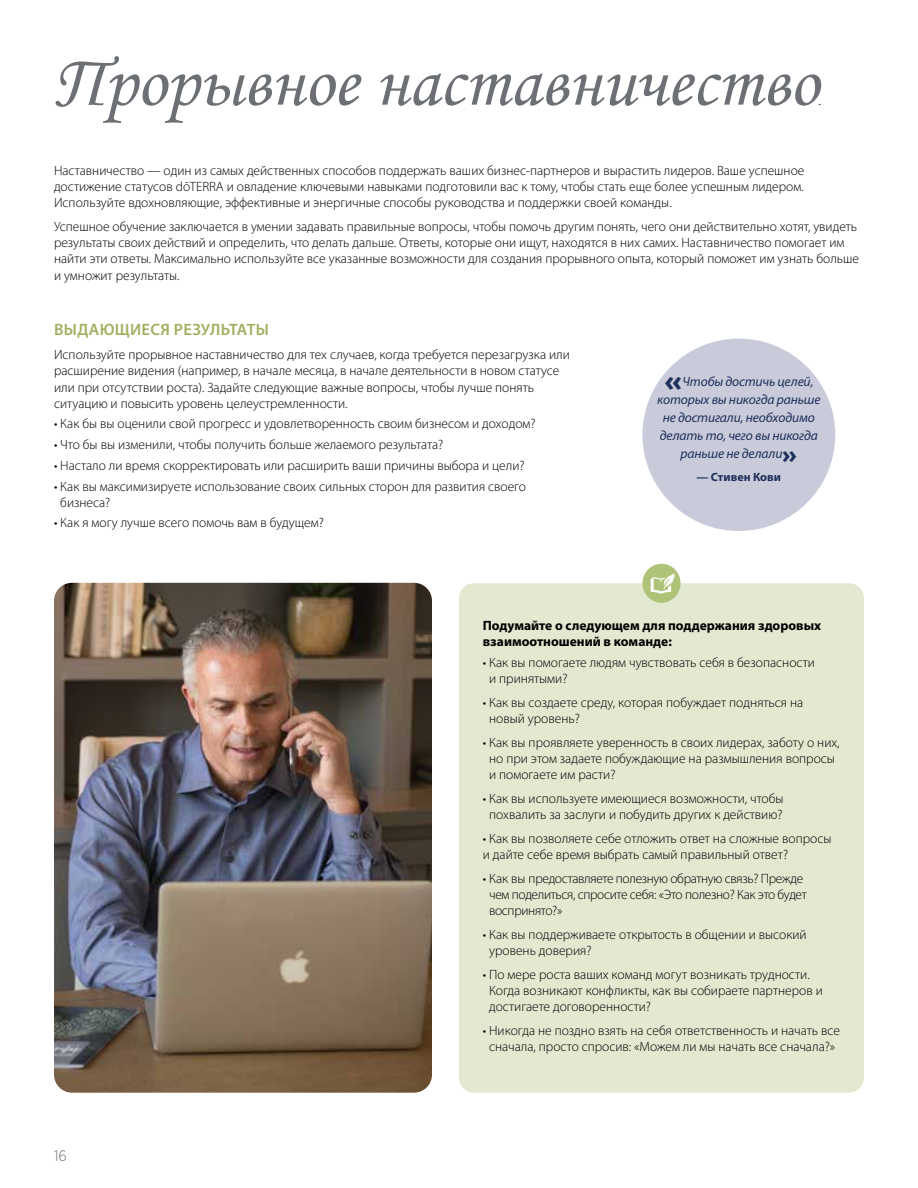
<style>
.page{position:relative;width:918px;height:1188px;background:#fff}
.page>*{position:absolute;margin:0;border:0;box-sizing:border-box;transform-origin:0 0}
.t1{font:73.5px "Monotype Corsiva";color:#6c7074}
.t2{font:600 16.5px "Myriad Pro";letter-spacing:.02em;color:#a4af61}
.t3{font:300 15px "Gotham Narrow";color:#6c7074}
.t4{font:300 15px "Myriad Pro";color:#000}
.t5{font:300 13.5px/16.2px "Myriad Pro";color:#000}
.t6{font:300 13.5px/16.2px "Myriad Pro";letter-spacing:-.025em;color:#000}
.t7{font:italic 13.5px/18px "Myriad Pro";letter-spacing:-.01em;color:#1f305c;text-align:center}
.t8{font:700 13.5px/16.2px "Myriad Pro";color:#000}
.t9{font:700 12px "Myriad Pro";letter-spacing:.005em;color:#1f305c}
.s1{font-family:"Gotham";font-weight:700;font-style:normal;font-size:28.5px}
.s2{font-family:"Gotham";font-weight:700;font-style:normal;font-size:24px}
</style>
<div class="page">
<div style="left:459px;top:583px;width:405px;height:510px;background:#e3e8d0;border-radius:15px"></div>
<div style="left:642px;top:564px;width:39px;height:39px;background:#aec378;border-radius:50%"></div>
<svg style="left:651px;top:573px;width:24px;height:21px"></svg>
<img style="left:54px;top:583px;width:378px;height:510px">
<div style="left:642px;top:339px;width:193px;height:192px;background:#c9cbda;border-radius:50%"></div>
<h1 class="t1" style="left:54px;top:38px;width:766px">Прорывное наставничество</h1>
<p class="t4" style="left:818px;top:91px;width:4px">.</p>
<p class="t5" style="left:54px;top:163px;width:752px;text-align:justify">Наставничество — один из самых действенных способов поддержать ваших бизнес-партнеров и вырастить лидеров. Ваше успешное достижение статусов dōTERRA и овладение ключевыми навыками подготовили вас к тому, чтобы стать еще более успешным лидером.<br>Используйте вдохновляющие, эффективные и энергичные способы руководства и поддержки своей команды.</p>
<p class="t5" style="left:54px;top:219px;width:807px">Успешное обучение заключается в умении задавать правильные вопросы, чтобы помочь другим понять, чего они действительно хотят, увидеть результаты своих действий и определить, что делать дальше. Ответы, которые они ищут, находятся в них самих. Наставничество помогает им найти эти ответы. Максимально используйте все указанные возможности для создания прорывного опыта, который поможет им узнать больше и умножит результаты.</p>
<p class="t2" style="left:54px;top:321px;width:216px">ВЫДАЮЩИЕСЯ РЕЗУЛЬТАТЫ</p>
<p class="t5" style="left:54px;top:347px;width:517px">Используйте прорывное наставничество для тех случаев, когда требуется перезагрузка или расширение видения (например, в начале месяца, в начале деятельности в новом статусе или при отсутствии роста). Задайте следующие важные вопросы, чтобы лучше понять ситуацию и повысить уровень целеустремленности.</p>
<p class="t5" style="left:54px;top:416px;width:483px">• Как бы вы оценили свой прогресс и удовлетворенность своим бизнесом и доходом?</p>
<p class="t5" style="left:54px;top:437px;width:391px">• Что бы вы изменили, чтобы получить больше желаемого результата?</p>
<p class="t5" style="left:54px;top:457px;width:472px">• Настало ли время скорректировать или расширить ваши причины выбора и цели?</p>
<p class="t5" style="left:60px;top:478px;width:467px;text-indent:-6px">• Как вы максимизируете использование своих сильных сторон для развития своего бизнеса?</p>
<p class="t5" style="left:54px;top:515px;width:271px">• Как я могу лучше всего помочь вам в будущем?</p>
<p class="t7" style="left:657px;top:372px;width:165px"><span class="s1">«</span>Чтобы достичь целей, которых вы никогда раньше не достигали, необходимо делать то, чего вы никогда раньше не делали<span class="s2">»</span></p>
<p class="t9" style="left:697px;top:469px;width:86px">— Стивен Кови</p>
<p class="t3" style="left:54px;top:1147px;width:14px">16</p>
<p class="t8" style="left:483px;top:617px;width:340px">Подумайте о следующем для поддержания здоровых взаимоотношений в команде:</p>
<p class="t5" style="left:489px;top:655px;width:327px;text-indent:-6px">• Как вы помогаете людям чувствовать себя в безопасности и принятыми?</p>
<p class="t5" style="left:489px;top:695px;width:316px;text-indent:-6px">• Как вы создаете среду, которая побуждает подняться на новый уровень?</p>
<p class="t5" style="left:489px;top:735px;width:352px;text-indent:-6px">• Как вы проявляете уверенность в своих лидерах, заботу о них, но при этом задаете побуждающие на размышления вопросы и помогаете им расти?</p>
<p class="t5" style="left:483px;top:791px;width:302px;text-align:center">• Как вы используете имеющиеся возможности, чтобы похвалить за заслуги и побудить других к действию?</p>
<p class="t5" style="left:483px;top:831px;width:350px">• Как вы позволяете себе отложить ответ на сложные вопросы и дайте себе время выбрать самый правильный ответ?</p>
<p class="t6" style="left:489px;top:871px;width:319px;text-indent:-6px">• Как вы предоставляете полезную обратную связь? Прежде чем поделиться, спросите себя: «Это полезно? Как это будет воспринято?»</p>
<p class="t5" style="left:489px;top:927px;width:319px;text-indent:-6px">• Как вы поддерживаете открытость в общении и высокий уровень доверия?</p>
<p class="t5" style="left:489px;top:967px;width:335px;text-indent:-6px">• По мере роста ваших команд могут возникать трудности.<br>Когда возникают конфликты, как вы собираете партнеров и достигаете договоренности?</p>
<p class="t5" style="left:483px;top:1023px;width:359px;text-align:center">• Никогда не поздно взять на себя ответственность и начать все сначала, просто спросив: «Можем ли мы начать все сначала?»</p>
</div>
